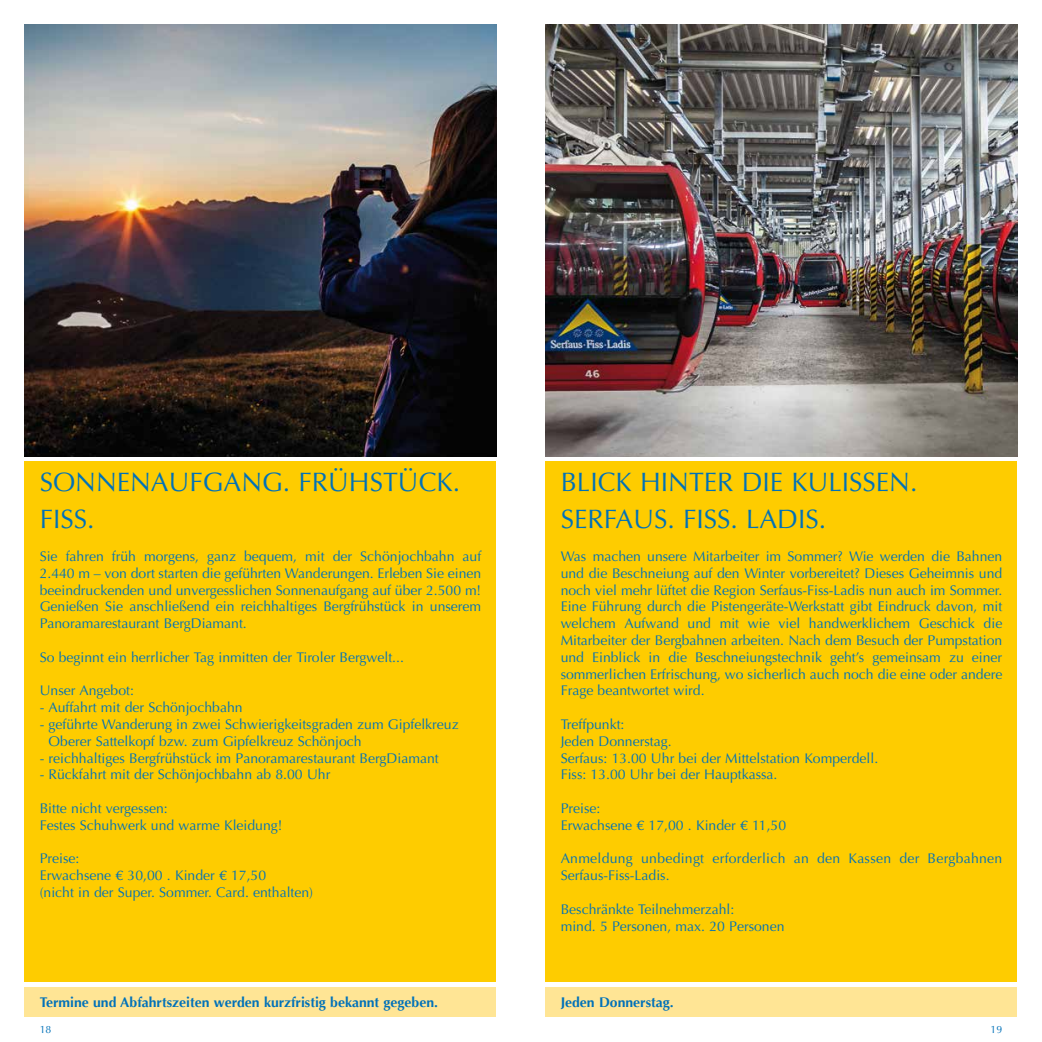
<style>
.page{position:relative;width:1042px;height:1042px;background:#fff}
.page>*{position:absolute;margin:0;border:0;box-sizing:border-box;transform-origin:0 0}
.t1{font:26.6px/36.8px "Optima";color:#0071b9}
.t2{font:14px/16.8px "Optima";color:#0071b9}
.t3{font:14px/16.8px "Optima";letter-spacing:.02em;color:#0071b9}
.t4{font:700 14px "Optima";color:#0071b9}
.t5{font:10.5px "Optima";color:#0071b9}
</style>
<div class="page">
<div style="left:25px;top:987px;width:471px;height:30px;background:#ffe595"></div>
<div style="left:546px;top:987px;width:471px;height:30px;background:#ffe595"></div>
<img style="left:25px;top:25px;width:471px;height:431px">
<div style="left:25px;top:461px;width:471px;height:521px;background:#fecc00"></div>
<div style="left:546px;top:461px;width:471px;height:521px;background:#fecc00"></div>
<img style="left:546px;top:25px;width:471px;height:431px">
<h1 class="t1" style="left:40px;top:464px;width:422px">SONNENAUFGANG. FRÜHSTÜCK.<br>FISS.</h1>
<h1 class="t1" style="left:561px;top:464px;width:358px">BLICK HINTER DIE KULISSEN.<br>SERFAUS. FISS. LADIS.</h1>
<p class="t2" style="left:40px;top:548px;width:443px;text-align:justify">Sie fahren früh morgens, ganz bequem, mit der Schönjochbahn auf 2.440 m – von dort starten die geführten Wanderungen. Erleben Sie einen beeindruckenden und unvergesslichen Sonnenaufgang auf über 2.500 m!<br>Genießen Sie anschließend ein reichhaltiges Bergfrühstück in unserem Panoramarestaurant BergDiamant.</p>
<p class="t2" style="left:40px;top:649px;width:366px">So beginnt ein herrlicher Tag inmitten der Tiroler Bergwelt...</p>
<p class="t2" style="left:40px;top:682px;width:96px">Unser Angebot:</p>
<p class="t2" style="left:40px;top:699px;width:204px">- Auffahrt mit der Schönjochbahn</p>
<p class="t2" style="left:49px;top:716px;width:412px;text-indent:-9px">- geführte Wanderung in zwei Schwierigkeitsgraden zum Gipfelkreuz<br>Oberer Sattelkopf bzw. zum Gipfelkreuz Schönjoch</p>
<p class="t2" style="left:40px;top:750px;width:400px">- reichhaltiges Bergfrühstück im Panoramarestaurant BergDiamant</p>
<p class="t2" style="left:40px;top:766px;width:292px">- Rückfahrt mit der Schönjochbahn ab 8.00 Uhr</p>
<p class="t2" style="left:40px;top:800px;width:244px">Bitte nicht vergessen:<br>Festes Schuhwerk und warme Kleidung!</p>
<p class="t2" style="left:40px;top:850px;width:275px">Preise:<br>Erwachsene € 30,00 . Kinder € 17,50<br>(nicht in der Super. Sommer. Card. enthalten)</p>
<p class="t2" style="left:561px;top:548px;width:443px;text-align:justify">Was machen unsere Mitarbeiter im Sommer? Wie werden die Bahnen und die Beschneiung auf den Winter vorbereitet? Dieses Geheimnis und noch viel mehr lüftet die Region Serfaus-Fiss-Ladis nun auch im Sommer.<br>Eine Führung durch die Pistengeräte-Werkstatt gibt Eindruck davon, mit welchem Aufwand und mit wie viel handwerklichem Geschick die Mitarbeiter der Bergbahnen arbeiten. Nach dem Besuch der Pumpstation und Einblick in die Beschneiungstechnik geht’s gemeinsam zu einer sommerlichen Erfrischung, wo sicherlich auch noch die eine oder andere Frage beantwortet wird.</p>
<p class="t2" style="left:561px;top:716px;width:319px">Treffpunkt:<br>Jeden Donnerstag.<br>Serfaus: 13.00 Uhr bei der Mittelstation Komperdell.<br>Fiss: 13.00 Uhr bei der Hauptkassa.</p>
<p class="t2" style="left:561px;top:800px;width:227px">Preise:<br>Erwachsene € 17,00 . Kinder € 11,50</p>
<p class="t3" style="left:561px;top:850px;width:443px">Anmeldung unbedingt erforderlich an den Kassen der Bergbahnen<br>Serfaus-Fiss-Ladis.</p>
<p class="t2" style="left:561px;top:901px;width:225px">Beschränkte Teilnehmerzahl:<br>mind. 5 Personen, max. 20 Personen</p>
<p class="t4" style="left:40px;top:994px;width:400px">Termine und Abfahrtszeiten werden kurzfristig bekannt gegeben.</p>
<p class="t4" style="left:561px;top:994px;width:115px">Jeden Donnerstag.</p>
<p class="t5" style="left:40px;top:1024px;width:13px">18</p>
<p class="t5" style="left:990px;top:1024px;width:13px">19</p>
</div>
